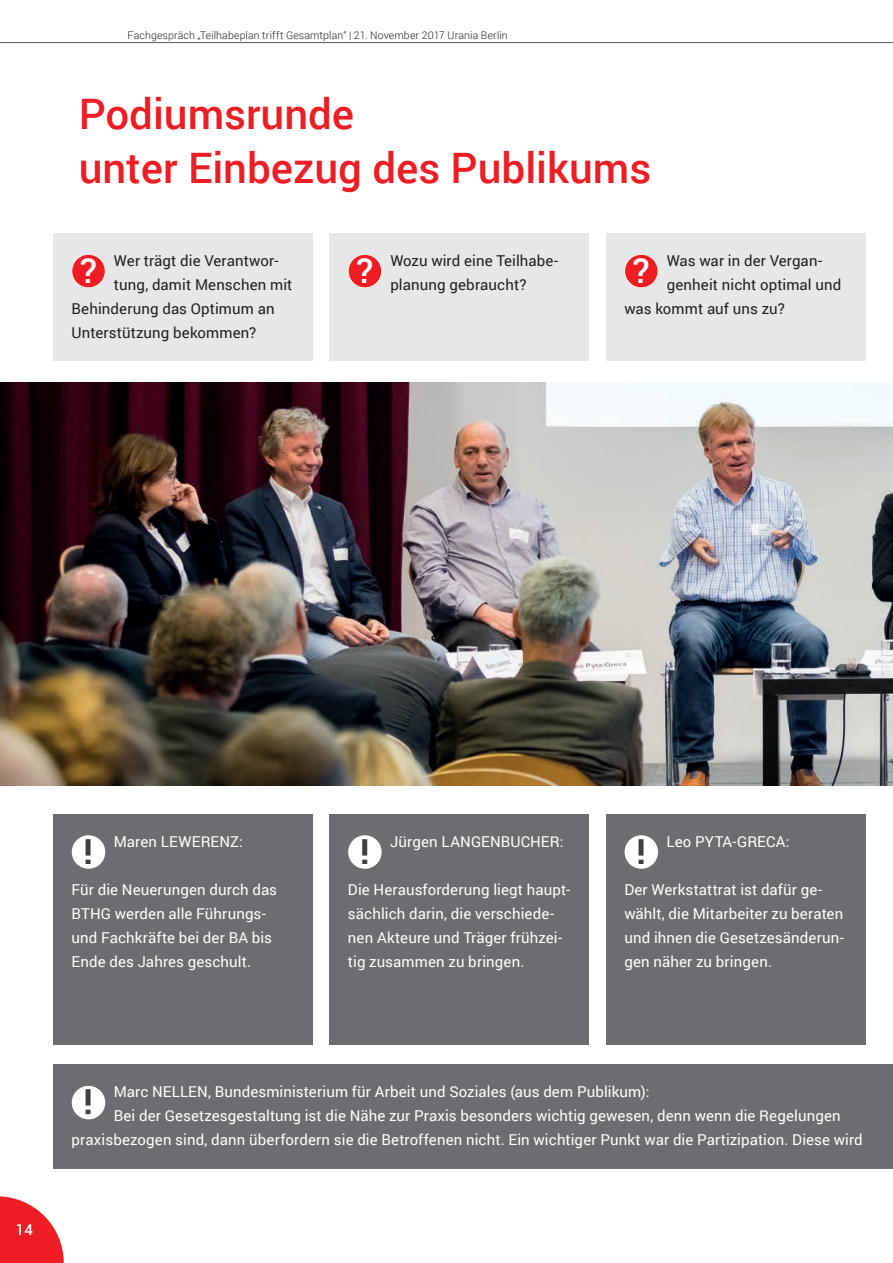
<style>
.page{position:relative;width:893px;height:1263px;background:#fff}
.page>*{position:absolute;margin:0;border:0;box-sizing:border-box;transform-origin:0 0}
.t1{font:500 42px/54px "Roboto";color:#ee1d23}
.t2{font:700 34.5px "Roboto";color:#3e3e3f}
.t3{font:500 34.5px "Roboto";color:#fff}
.t4{font:15px/24px "Roboto";letter-spacing:.01em;color:#fff}
.t5{font:15px "Roboto";letter-spacing:.01em;color:#231f20}
.t6{font:500 15px "Roboto";color:#fff}
.t7{font:300 10.5px "Roboto";letter-spacing:.015em;color:#231f20}
</style>
<div class="page">
<hr style="left:0;top:42px;width:893px;height:1px;background:#57585a">
<svg style="left:0;top:1196px;width:64px;height:67px"></svg>
<img style="left:0;top:383px;width:893px;height:402px">
<div style="left:53px;top:233px;width:260px;height:128px;background:#e6e7e9"></div>
<div style="left:72px;top:254px;width:33px;height:34px;background:#ee1d23;border-radius:50%"></div>
<div style="left:72px;top:254px;width:33px;height:34px;border:1px solid #fef2e3;border-radius:50%"></div>
<div style="left:330px;top:233px;width:259px;height:128px;background:#e6e7e9"></div>
<div style="left:348px;top:254px;width:34px;height:34px;background:#ee1d23;border-radius:50%"></div>
<div style="left:348px;top:254px;width:34px;height:34px;border:1px solid #fef2e3;border-radius:50%"></div>
<div style="left:606px;top:233px;width:259px;height:128px;background:#e6e7e9"></div>
<div style="left:625px;top:254px;width:33px;height:34px;background:#ee1d23;border-radius:50%"></div>
<div style="left:624px;top:254px;width:34px;height:34px;border:1px solid #fef2e3;border-radius:50%"></div>
<div style="left:53px;top:814px;width:260px;height:230px;background:#6c6d70"></div>
<div style="left:72px;top:835px;width:33px;height:34px;background:#fff;border-radius:50%"></div>
<div style="left:330px;top:814px;width:259px;height:230px;background:#6c6d70"></div>
<div style="left:348px;top:835px;width:34px;height:34px;background:#fff;border-radius:50%"></div>
<div style="left:606px;top:814px;width:259px;height:230px;background:#6c6d70"></div>
<div style="left:625px;top:835px;width:33px;height:34px;background:#fff;border-radius:50%"></div>
<div style="left:53px;top:1064px;width:840px;height:105px;background:#6c6d70"></div>
<div style="left:72px;top:1086px;width:33px;height:33px;background:#fff;border-radius:50%"></div>
<p class="t7" style="left:128px;top:28px;width:382px">Fachgespräch „Teilhabeplan trifft Gesamtplan“ | 21. November 2017 Urania Berlin</p>
<h1 class="t1" style="left:79px;top:86px;width:574px">Podiumsrunde<br>unter Einbezug des Publikums</h1>
<p class="t5" style="left:114px;top:250px;width:166px">Wer trägt die Verantwor-</p>
<p class="t5" style="left:114px;top:274px;width:180px">tung, damit Menschen mit</p>
<p class="t5" style="left:72px;top:298px;width:204px">Behinderung das Optimum an</p>
<p class="t5" style="left:72px;top:322px;width:186px">Unterstützung bekommen?</p>
<h2 class="t3" style="left:80px;top:246px;width:18px">?</h2>
<p class="t5" style="left:390px;top:250px;width:169px">Wozu wird eine Teilhabe-</p>
<h2 class="t3" style="left:357px;top:246px;width:18px">?</h2>
<p class="t5" style="left:390px;top:274px;width:138px">planung gebraucht?</p>
<p class="t5" style="left:667px;top:250px;width:157px">Was war in der Vergan-</p>
<p class="t5" style="left:667px;top:274px;width:176px">genheit nicht optimal und</p>
<p class="t5" style="left:624px;top:298px;width:162px">was kommt auf uns zu?</p>
<h2 class="t3" style="left:633px;top:246px;width:18px">?</h2>
<h2 class="t2" style="left:84px;top:827px;width:11px">!</h2>
<p class="t4" style="left:390px;top:829px;width:175px">Jürgen LANGENBUCHER:</p>
<p class="t4" style="left:348px;top:877px;width:224px">Die Herausforderung liegt haupt&shy;sächlich darin, die verschiede&shy;nen Akteure und Träger frühzei&shy;tig zusammen zu bringen.</p>
<h2 class="t2" style="left:360px;top:827px;width:11px">!</h2>
<p class="t4" style="left:667px;top:829px;width:124px">Leo PYTA-GRECA:</p>
<p class="t4" style="left:624px;top:877px;width:221px">Der Werkstattrat ist dafür ge&shy;wählt, die Mitarbeiter zu beraten und ihnen die Gesetzesänderun&shy;gen näher zu bringen.</p>
<p class="t4" style="left:114px;top:829px;width:131px">Maren LEWERENZ:</p>
<p class="t4" style="left:72px;top:877px;width:207px">Für die Neuerungen durch das<br>BTHG werden alle Führungs&shy;und Fachkräfte bei der BA bis<br>Ende des Jahres geschult.</p>
<h2 class="t2" style="left:636px;top:827px;width:11px">!</h2>
<p class="t6" style="left:16px;top:1219px;width:19px">14</p>
<p class="t4" style="left:114px;top:1079px;width:537px">Marc NELLEN, Bundesministerium für Arbeit und Soziales (aus dem Publikum):</p>
<p class="t4" style="left:114px;top:1103px;width:728px">Bei der Gesetzesgestaltung ist die Nähe zur Praxis besonders wichtig gewesen, denn wenn die Regelungen</p>
<p class="t4" style="left:72px;top:1127px;width:793px">praxisbezogen sind, dann überfordern sie die Betroffenen nicht. Ein wichtiger Punkt war die Partizipation. Diese wird</p>
<h2 class="t2" style="left:84px;top:1078px;width:11px">!</h2>
</div>
